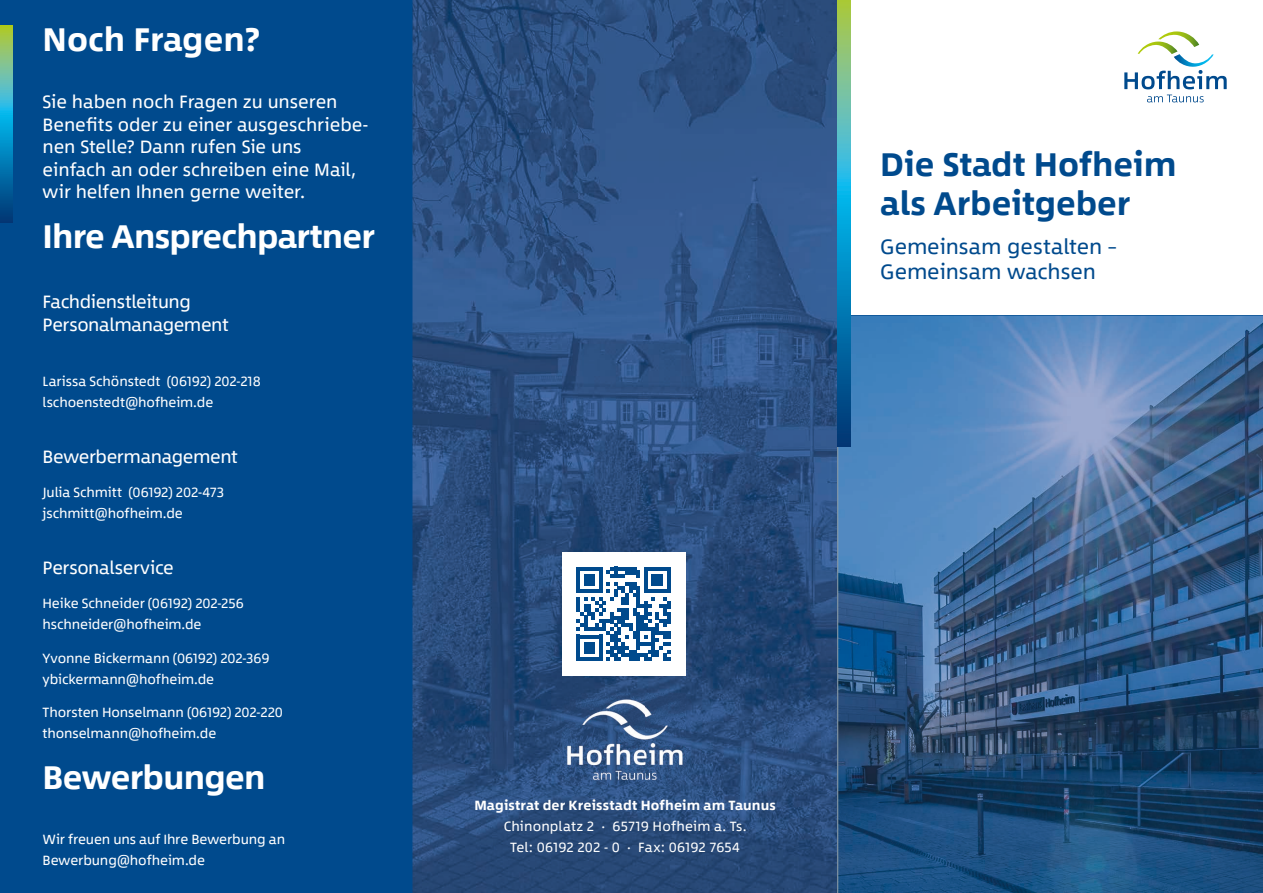
<style>
.page{position:relative;width:1263px;height:893px;background:#fff}
.page>*{position:absolute;margin:0;border:0;box-sizing:border-box;transform-origin:0 0}
.t1{font:700 33px "Between 1";letter-spacing:-.02em;color:#fff}
.t2{font:700 33px/39px "Between 1";color:#004a8d}
.t3{font:700 33px "Between 1";color:#fff}
.t4{font:21px/25.5px "Between 1";color:#004a8d}
.t5{font:18px/22.5px "Between 1";letter-spacing:-.005em;color:#fff}
.t6{font:13.5px/21px "Between 1";letter-spacing:-.005em;color:#fff}
.t7{font:700 13.5px "Between 1";letter-spacing:.015em;color:#fff}
</style>
<div class="page">
<div style="left:0;top:0;width:412px;height:893px;background:#004a8d"></div>
<img style="left:412px;top:0;width:425px;height:893px">
<div style="left:562px;top:553px;width:123px;height:123px;background:#fff"></div>
<svg style="left:576px;top:567px;width:94px;height:94px"></svg>
<img style="left:838px;top:316px;width:425px;height:577px">
<hr style="left:837px;top:0;width:1px;height:893px;background:#9ba3a7">
<svg style="left:838px;top:0;width:12px;height:446px;background:#2f96a8"></svg>
<svg style="left:1147px;top:95px;width:57px;height:7px"></svg>
<svg style="left:1124px;top:31px;width:103px;height:58px"></svg>
<img style="left:565px;top:694px;width:120px;height:90px">
<svg style="left:0;top:26px;width:13px;height:196px;background:#3398a5"></svg>
<h1 class="t3" style="left:43px;top:20px;width:219px">Noch Fragen?</h1>
<h3 class="t5" style="left:43px;top:90px;width:327px">Sie haben noch Fragen zu unseren Benefits oder zu einer ausgeschriebe&shy;nen Stelle? Dann rufen Sie uns einfach an oder schreiben eine Mail, wir helfen Ihnen gerne weiter.</h3>
<h1 class="t1" style="left:43px;top:216px;width:334px">Ihre Ansprechpartner</h1>
<h3 class="t5" style="left:43px;top:290px;width:188px">Fachdienstleitung<br>Personalmanagement</h3>
<p class="t6" style="left:43px;top:370px;width:220px">Larissa Schönstedt (06192) 202-218 lschoenstedt@hofheim.de</p>
<h3 class="t5" style="left:43px;top:445px;width:197px">Bewerbermanagement</h3>
<p class="t6" style="left:43px;top:481px;width:183px">Julia Schmitt (06192) 202-473 jschmitt@hofheim.de</p>
<h3 class="t5" style="left:43px;top:556px;width:133px">Personalservice</h3>
<p class="t6" style="left:43px;top:592px;width:203px">Heike Schneider (06192) 202-256 hschneider@hofheim.de</p>
<p class="t6" style="left:43px;top:647px;width:228px">Yvonne Bickermann (06192) 202-369 ybickermann@hofheim.de</p>
<p class="t6" style="left:43px;top:702px;width:242px">Thorsten Honselmann (06192) 202-220 thonselmann@hofheim.de</p>
<h1 class="t1" style="left:43px;top:757px;width:224px">Bewerbungen</h1>
<p class="t6" style="left:43px;top:828px;width:244px">Wir freuen uns auf Ihre Bewerbung an<br>Bewerbung@hofheim.de</p>
<p class="t7" style="left:474px;top:797px;width:303px">Magistrat der Kreisstadt Hofheim am Taunus</p>
<p class="t6" style="left:504px;top:815px;width:244px;text-align:center">Chinonplatz 2 · 65719 Hofheim a. Ts.<br>Tel: 06192 202 - 0 · Fax: 06192 7654</p>
<h1 class="t2" style="left:880px;top:145px;width:298px">Die Stadt Hofheim als Arbeitgeber</h1>
<h2 class="t4" style="left:880px;top:233px;width:238px">Gemeinsam gestalten –<br>Gemeinsam wachsen</h2>
</div>
